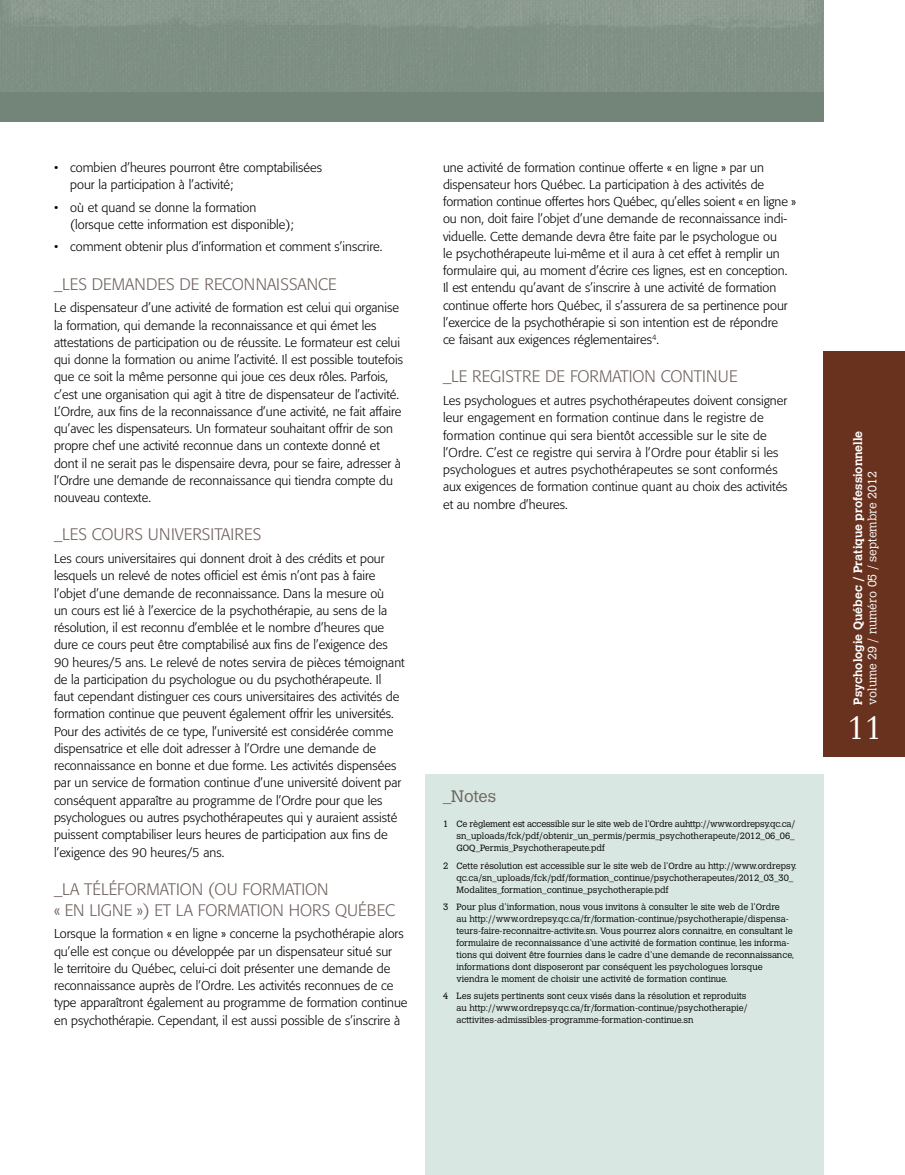
<style>
.page{position:relative;width:905px;height:1175px;background:#fff}
.page>*{position:absolute;margin:0;border:0;box-sizing:border-box;transform-origin:0 0}
.t1{font:33px "Bodonitown";color:#fff}
.t2{font:300 16.5px/21px "Formata";color:#6e615e}
.t3{font:300 16.5px "Calvert";color:#6e615e}
.t4{font:300 12.75px/17.2px "Formata";color:#000}
.t5{font:700 12px "Calvert";color:#fff}
.t6{font:300 12px "Calvert";color:#fff}
.t7{font:300 9px/12px "Calvert";color:#000}
</style>
<div class="page">
<div style="left:425px;top:775px;width:399px;height:399px;background:#d8e7e1"></div>
<div style="left:0;top:0;width:824px;height:122px;background:#738578"></div>
<img style="left:0;top:0;width:824px;height:92px">
<div style="left:824px;top:351px;width:80px;height:405px;background:#69321f"></div>
<p class="t4" style="left:70px;top:159px;width:253px;text-indent:-16px">• combien d’heures pourront être comptabilisées pour la participation à l’activité;</p>
<p class="t4" style="left:70px;top:198px;width:225px;text-indent:-16px">• où et quand se donne la formation (lorsque cette information est disponible);</p>
<p class="t4" style="left:54px;top:238px;width:330px">• comment obtenir plus d’information et comment s’inscrire.</p>
<p class="t2" style="left:54px;top:273px;width:49px">_Les demandes</p>
<p class="t2" style="left:180px;top:273px;width:36px">de reconnaissance</p>
<p class="t4" style="left:54px;top:299px;width:350px">Le dispensateur d’une activité de formation est celui qui organise la formation, qui demande la reconnaissance et qui émet les attestations de participation ou de réussite. Le formateur est celui qui donne la formation ou anime l’activité. Il est possible toutefois que ce soit la même personne qui joue ces deux rôles. Parfois, c’est une organisation qui agit à titre de dispensateur de l’activité.<br>L’Ordre, aux fins de la reconnaissance d’une activité, ne fait affaire qu’avec les dispensateurs. U n formateur souhaitant offrir de son propre chef une activité reconnue dans un contexte donné et dont il ne serait pas le dispensaire devra, pour se faire, adresser à l’Ordre une demande de reconnaissance qui tiendra compte du nouveau contexte.</p>
<p class="t2" style="left:54px;top:524px;width:139px">_Les cours universitaires</p>
<p class="t4" style="left:54px;top:550px;width:352px">Les cours universitaires qui donnent droit à des crédits et pour lesquels un relevé de notes officiel est émis n’ont pas à faire l’objet d’une demande de reconnaissance. Dans la mesure où<br>un cours est lié à l’exercice de la psychothérapie, au sens de la résolution, il est reconnu d’emblée et le nombre d’heures que dure ce cours peut être comptabilisé aux fins de l’exigence des 90 heures/5 ans. Le relevé de notes servira de pièces témoignant de la participation du psychologue ou du psychothérapeute. Il<br>faut cependant distinguer ces cours universitaires des activités de formation continue que peuvent également offrir les universités.<br>Pour des activités de ce type, l’université est considérée comme dispensatrice et elle doit adresser à l’Ordre une demande de reconnaissance en bonne et due forme. Les activités dispensées par un service de formation continue d’une université doivent par conséquent apparaître au programme de l’Ordre pour que les psychologues ou autres psychothérapeutes qui y auraient assisté puissent comptabiliser leurs heures de participation aux fins de l’exigence des 90 heures/5 ans.</p>
<p class="t2" style="left:54px;top:878px;width:40px">_La télé</p>
<p class="t2" style="left:117px;top:878px;width:19px">formation</p>
<p class="t2" style="left:54px;top:878px;width:207px;text-indent:154px">(o u formation « en ligne ») et la formation</p>
<p class="t2" style="left:289px;top:899px;width:11px">hors</p>
<p class="t2" style="left:335px;top:899px;width:33px">Québec</p>
<p class="t4" style="left:54px;top:925px;width:355px">Lorsque la formation « en ligne » concerne la psychothérapie alors qu’elle est conçue ou développée par un dispensateur situé sur<br>le territoire du Québec, celui-ci doit présenter une demande de reconnaissance auprès de l’Ordre. Les activités reconnues de ce type apparaîtront également au programme de formation continue en psychothérapie. Cependant, il est aussi possible de s’inscrire à</p>
<p class="t4" style="left:443px;top:159px;width:354px">une activité de formation continue offerte « en ligne » par un dispensateur hors Québec. La participation à des activités de formation continue offertes hors Québec, qu’elles soient « en ligne » ou non, doit faire l’objet d’une demande de reconnaissance indi&shy;viduelle. Cette demande devra être faite par le psychologue ou<br>le psychothérapeute lui-même et il aura à cet effet à remplir un formulaire qui, au moment d’écrire ces lignes, est en conception.<br>Il est entendu qu’avant de s’inscrire à une activité de formation continue offerte hors Québec, il s’assurera de sa pertinence pour l’exercice de la psychothérapie si son intention est de répondre<br>ce faisant aux exigences réglementaires<sup>4</sup>.</p>
<p class="t2" style="left:443px;top:366px;width:67px">_Le registre</p>
<p class="t2" style="left:545px;top:366px;width:43px">de formation</p>
<p class="t2" style="left:660px;top:366px;width:11px">contin</p>
<p class="t2" style="left:718px;top:366px;width:20px">ue</p>
<p class="t4" style="left:443px;top:392px;width:346px">Les psychologues et autres psychothérapeutes doivent consigner leur engagement en formation continue dans le registre de formation continue qui sera bientôt accessible sur le site de l’Ordre. C’est ce registre qui servira à l’Ordre pour établir si les psychologues et autres psychothérapeutes se sont conformés aux exigences de formation continue quant au choix des activités et au nombre d’heures.</p>
<p class="t3" style="left:443px;top:786px;width:55px">_Notes</p>
<p class="t7" style="left:456px;top:818px;width:340px;text-align:justify;text-indent:-14px">1 Ce règlement est accessible sur le site web de l’Ordre auhttp://www.ordrepsy.qc.ca/ sn_uploads/fck/pdf/obtenir_un_permis/permis_psychotherapeute/2012_06_06_ GOQ_Permis_Psychotherapeute.pdf</p>
<p class="t7" style="left:456px;top:859px;width:342px;text-indent:-14px">2 Cette résolution est accessible sur le site web de l’Ordre au http://www.ordrepsy. qc.ca/sn_uploads/fck/pdf/formation_continue/psychotherapeutes/2012_03_30_<br>Modalites_formation_continue_psychotherapie.pdf</p>
<p class="t7" style="left:456px;top:901px;width:339px;text-indent:-14px">3 Pour plus d’information, nous vous invitons à consulter le site web de l’Ordre<br>au http://www.ordrepsy.qc.ca/fr/formation-continue/psychotherapie/dispensa&shy;teurs-faire-reconnaitre-activite.sn. Vous pourrez alors connaitre, en consultant le formulaire de reconnaissance d’une activité de formation continue, les informa&shy;tions qui doivent être fournies dans le cadre d’une demande de reconnaissance, informations dont disposeront par conséquent les psychologues lorsque viendra le moment de choisir une activité de formation continue.</p>
<p class="t7" style="left:456px;top:990px;width:292px;text-indent:-14px">4 Les sujets pertinents sont ceux visés dans la résolution et reproduits au http://www.ordrepsy.qc.ca/fr/formation-continue/psychotherapie/ acttivites-admissibles-programme-formation-continue.sn</p>
<p class="t5" style="left:850px;top:704px;width:275px;rotate:-90deg">Psychologie Québec / Pratique professionnelle</p>
<p class="t6" style="left:865px;top:704px;width:235px;rotate:-90deg">volume 29 / numéro 05 / septembre 2012</p>
<h1 class="t1" style="left:847px;top:707px;width:36px">11</h1>
</div>
